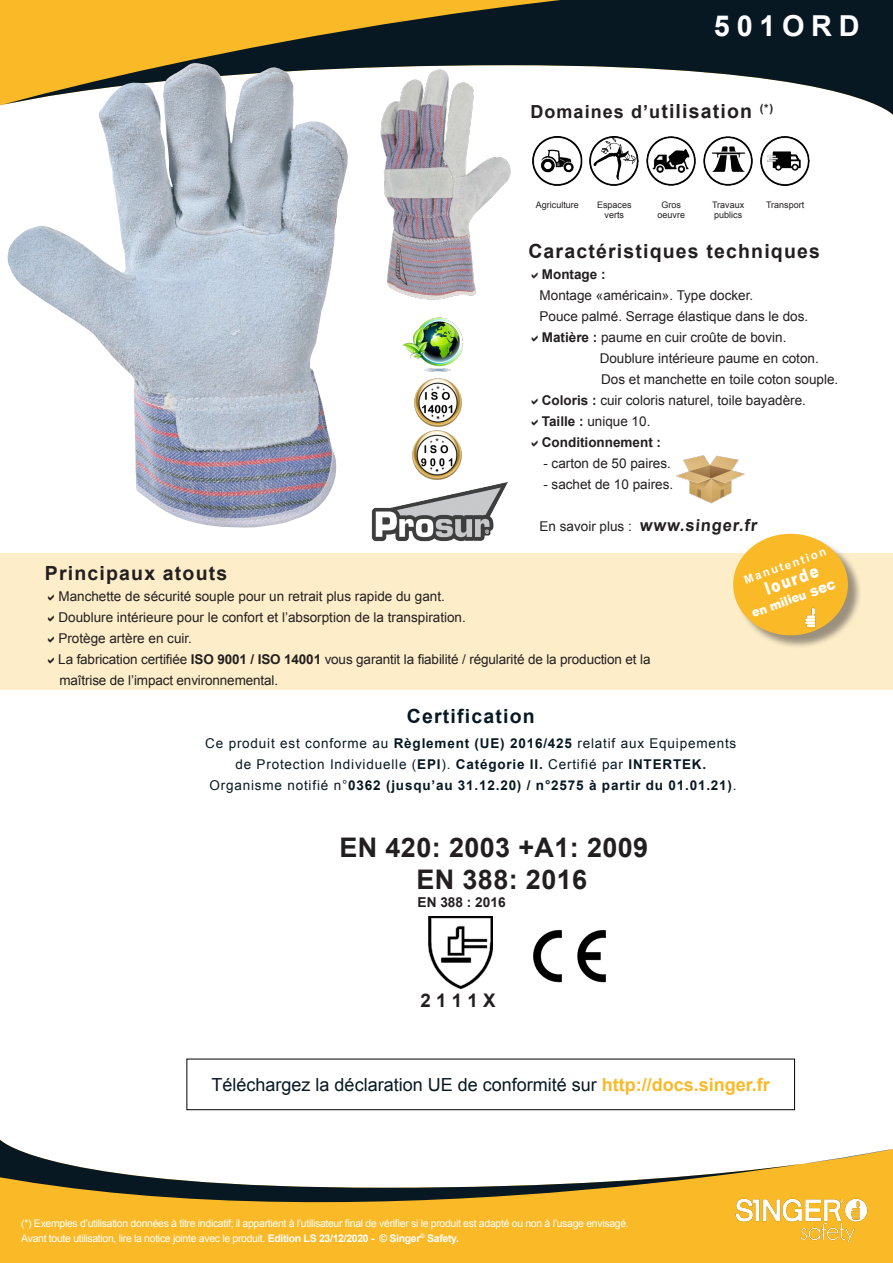
<style>
.page{position:relative;width:893px;height:1263px;background:#fff}
.page>*{position:absolute;margin:0;border:0;box-sizing:border-box;transform-origin:0 0}
.t1{font:700 28.95px "Arial";letter-spacing:.23em;color:#fff}
.t2{font:700 27px "Arial";letter-spacing:.015em;color:#231f20}
.t3{font:700 19.5px "Arial";letter-spacing:.06em;color:#231f20}
.t4{font:700 19.5px "Arial";letter-spacing:.06em;color:#071822}
.t5{font:700 18.75px "Arial";color:#231f20}
.t6{font:18px "Arial";color:#071822}
.t7{font:700 18px "Arial";letter-spacing:.06em;color:#231f20}
.t8{font:900 17.7px "Arial";color:#fff;scale:.78 1}
.t9{font:700 13.65px "Arial";color:#231f20}
.t10{font:13.5px "Arial";color:#231f20}
.t11{font:13.5px/21px "Arial";letter-spacing:.06em;color:#071822;text-align:center}
.t12{font:700 13.5px "Arial";color:#231f20}
.t13{font:900 12.75px "Arial";color:#fff;scale:.9 1}
.t14{font:700 11.4px "Arial";color:#fff}
.t15{font:10.5px/15px "Arial";letter-spacing:-.03em;color:#fff}
.t16{font:9px "Arial";color:#231f20}
.s1{font-size:19.5px}
.s2{font-weight:700}
.s3{font-weight:700;font-size:16.5px}
.s4{font-size:15.15px}
.s5{font-weight:700;color:#fab927}
</style>
<div class="page">
<div style="left:0;top:1250px;width:893px;height:13px;background:#fab927"></div>
<svg style="left:0;top:1140px;width:893px;height:110px;fill:#fab927"></svg>
<img style="left:731px;top:1195px;width:141px;height:47px">
<svg style="left:0;top:0;width:893px;height:115px;fill:#071822"></svg>
<div style="left:0;top:553px;width:893px;height:136px;background:#fdedc9"></div>
<div style="left:735px;top:536px;width:127px;height:113px;background:#231f20;opacity:.45"></div>
<div style="left:734px;top:534px;width:113px;height:101px;background:#fab927;border-radius:50%"></div>
<div style="left:733px;top:534px;width:115px;height:101px;border:2px solid #fab927;border-radius:50%"></div>
<img style="left:804px;top:607px;width:19px;height:24px">
<img style="left:676px;top:455px;width:69px;height:49px">
<img style="left:428px;top:916px;width:65px;height:73px">
<img style="left:533px;top:930px;width:72px;height:53px">
<div style="left:187px;top:1059px;width:608px;height:51px;border:1px solid #000"></div>
<img style="left:402px;top:318px;width:61px;height:54px">
<img style="left:412px;top:430px;width:50px;height:50px">
<img style="left:414px;top:378px;width:48px;height:49px">
<img style="left:533px;top:136px;width:49px;height:49px">
<img style="left:590px;top:136px;width:49px;height:49px">
<img style="left:647px;top:136px;width:49px;height:50px">
<img style="left:703px;top:136px;width:50px;height:50px">
<img style="left:760px;top:136px;width:50px;height:49px">
<img style="left:365px;top:57px;width:164px;height:261px">
<img style="left:6px;top:65px;width:344px;height:463px">
<img style="left:371px;top:482px;width:137px;height:60px">
<h1 class="t1" style="left:714px;top:6px;width:147px">501ORD</h1>
<p class="t7" style="left:530px;top:100px;width:244px">Domaines d’u<span class="s1">tilisation</span> <sup>(*)</sup></p>
<p class="t16" style="left:661px;top:199px;width:21px">Gros</p>
<p class="t16" style="left:657px;top:209px;width:29px">oeuvre</p>
<p class="t16" style="left:766px;top:199px;width:40px">Transport</p>
<p class="t3" style="left:528px;top:238px;width:293px">Caractéristiques techniques</p>
<p class="t12" style="left:542px;top:265px;width:65px">Montage :</p>
<p class="t10" style="left:540px;top:286px;width:215px">Montage «américain». Type docker.</p>
<p class="t10" style="left:540px;top:307px;width:270px">Pouce palmé. Serrage élastique dans le dos.</p>
<p class="t10" style="left:542px;top:328px;width:246px"><span class="s2">Matière :</span> paume en cuir croûte de bovin.</p>
<p class="t10" style="left:600px;top:349px;width:221px">Doublure intérieure paume en coton.</p>
<p class="t10" style="left:601px;top:370px;width:239px">Dos et manchette en toile coton souple.</p>
<p class="t10" style="left:542px;top:391px;width:266px"><span class="s2">Coloris :</span> cuir coloris naturel, toile bayadère.</p>
<p class="t10" style="left:542px;top:412px;width:110px"><span class="s2">Taille :</span> unique 10.</p>
<p class="t12" style="left:542px;top:433px;width:121px">Conditionnement :</p>
<p class="t10" style="left:543px;top:454px;width:129px">- carton de 50 paires.</p>
<p class="t10" style="left:543px;top:475px;width:131px">- sachet de 10 paires.</p>
<p class="t10" style="left:540px;top:518px;width:221px">En savoir plus : <span class="s3">www.singer.fr</span></p>
<p class="t16" style="left:536px;top:199px;width:45px">Agriculture</p>
<p class="t16" style="left:597px;top:199px;width:36px">Espaces</p>
<p class="t16" style="left:604px;top:209px;width:21px">verts</p>
<p class="t16" style="left:712px;top:199px;width:34px">Travaux</p>
<p class="t16" style="left:714px;top:209px;width:30px">publics</p>
<p class="t3" style="left:45px;top:560px;width:184px">Principaux atouts</p>
<p class="t10" style="left:58px;top:587px;width:388px">Manchette de sécurité souple pour un retrait plus rapide du gant.</p>
<p class="t10" style="left:58px;top:608px;width:409px">Doublure intérieure pour le confort et l’absorption de la transpiration.</p>
<p class="t10" style="left:58px;top:629px;width:135px">Protège artère en cuir.</p>
<p class="t10" style="left:58px;top:650px;width:594px">La fabrication certifiée <span class="s2">ISO 9001 / ISO 14001</span> vous garantit la fiabilité / régularité de la production et la</p>
<p class="t10" style="left:59px;top:671px;width:220px">maîtrise de l’impact environnemental.</p>
<p class="t14" style="left:742px;top:572px;width:88px;rotate:-19deg">Manutention</p>
<p class="t8" style="left:761px;top:576px;width:73px;rotate:-19deg">lourde</p>
<p class="t13" style="left:749px;top:604px;width:100px;rotate:-19deg">en milieu <span class="s4">sec</span></p>
<p class="t4" style="left:407px;top:703px;width:129px">Certification</p>
<p class="t11" style="left:205px;top:733px;width:533px">Ce produit est conforme au <span class="s2">Règlement (UE) 2016/425</span> relatif aux Equipements de Protection Individuelle (<span class="s2">EPI</span>). <span class="s2">Catégorie II.</span> Certifié par <span class="s2">INTERTEK.<br></span>Organisme notifié n°<span class="s2">0362 (jusqu’au 31.12.20) / n°2575 à partir du 01.01.21)</span>.</p>
<p class="t2" style="left:339px;top:829px;width:310px">EN 420: 2003 +A1: 2009</p>
<p class="t2" style="left:416px;top:861px;width:172px">EN 388: 2016</p>
<p class="t9" style="left:418px;top:893px;width:90px">EN 388 : 2016</p>
<p class="t5" style="left:421px;top:988px;width:76px">2 1 1 1 X</p>
<p class="t6" style="left:212px;top:1073px;width:560px">Téléchargez la déclaration UE de conformité sur <span class="s5">http://docs.singer.fr</span></p>
<p class="t15" style="left:21px;top:1215px;width:609px">(*) Exemples d’utilisation données à titre indicatif; il appartient à l’utilisateur final de vérifier si le produit est adapté ou non à l’usage envisagé.<br>Avant toute utilisation, lire la notice jointe avec le produit. <span class="s2">Edition LS 23/12/2020 - © Singer</span><sup>®</sup> <span class="s2">Safety.</span></p>
</div>
